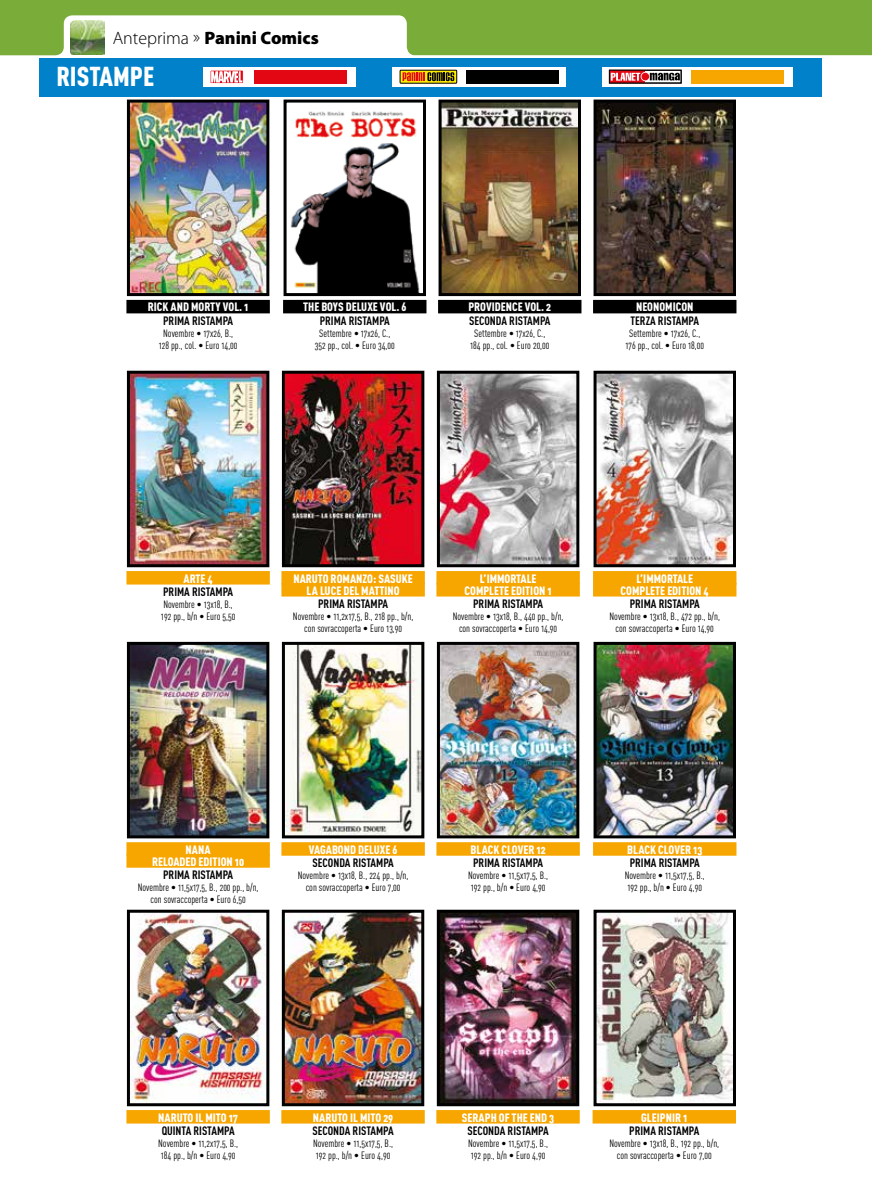
<style>
.page{position:relative;width:872px;height:1191px;background:#fff}
.page>*{position:absolute;margin:0;border:0;box-sizing:border-box;transform-origin:0 0}
.t1{font:27px "DIN Cond Black Alternate";color:#fff}
.t2{font:900 18px "Myriad Pro";color:#000}
.t3{font:12px/12px "DIN Cond Black Alternate";color:#fff;text-align:center}
.t4{font:12px "DIN Cond Bold Alternate";color:#000}
.t5{font:10.5px/12px "DIN Cond Regular Alternate";color:#000;text-align:center}
.s1{font-weight:300}
</style>
<div class="page">
<svg style="left:0;top:0;width:872px;height:56px;fill:#79ac38"></svg>
<img style="left:70px;top:21px;width:34px;height:34px">
<div style="left:39px;top:58px;width:782px;height:38px;background:#0081c9"></div>
<div style="left:203px;top:67px;width:152px;height:20px;background:#fff"></div>
<svg style="left:210px;top:70px;width:33px;height:14px"></svg>
<svg style="left:211px;top:71px;width:31px;height:11px"></svg>
<div style="left:254px;top:70px;width:92px;height:13px;background:#e30613"></div>
<svg style="left:392px;top:67px;width:173px;height:20px;background:#e2e2e0"></svg>
<div style="left:400px;top:70px;width:57px;height:13px;border:1px solid #000"></div>
<svg style="left:402px;top:72px;width:52px;height:9px"></svg>
<div style="left:466px;top:70px;width:92px;height:13px;background:#000"></div>
<svg style="left:602px;top:67px;width:190px;height:20px;background:#eee8de"></svg>
<svg style="left:647px;top:72px;width:32px;height:9px"></svg>
<svg style="left:611px;top:72px;width:32px;height:9px"></svg>
<div style="left:609px;top:70px;width:72px;height:13px;border:1px solid #000"></div>
<div style="left:640px;top:72px;width:10px;height:9px;border:2px solid #fff;border-radius:50%"></div>
<div style="left:641px;top:73px;width:8px;height:7px;background:#e30613;border-radius:50%"></div>
<svg style="left:611px;top:73px;width:29px;height:8px"></svg>
<svg style="left:650px;top:73px;width:30px;height:8px"></svg>
<div style="left:691px;top:70px;width:92px;height:13px;background:#f7a600"></div>
<img style="left:126px;top:370px;width:144px;height:198px">
<div style="left:126px;top:571px;width:144px;height:13px;background:#f7a600"></div>
<img style="left:281px;top:370px;width:144px;height:198px">
<div style="left:281px;top:571px;width:144px;height:13px;background:#f7a600"></div>
<div style="left:281px;top:583px;width:144px;height:13px;background:#f7a600"></div>
<svg style="left:436px;top:370px;width:144px;height:198px;background:#a79699"></svg>
<div style="left:436px;top:571px;width:144px;height:13px;background:#f7a600"></div>
<div style="left:436px;top:583px;width:144px;height:13px;background:#f7a600"></div>
<img style="left:593px;top:370px;width:143px;height:198px">
<div style="left:593px;top:571px;width:143px;height:13px;background:#f7a600"></div>
<div style="left:593px;top:583px;width:143px;height:13px;background:#f7a600"></div>
<svg style="left:283px;top:99px;width:143px;height:198px"></svg>
<div style="left:283px;top:300px;width:143px;height:13px;background:#000"></div>
<img style="left:438px;top:99px;width:143px;height:198px">
<div style="left:438px;top:300px;width:143px;height:13px;background:#000"></div>
<img style="left:593px;top:99px;width:143px;height:198px">
<div style="left:593px;top:300px;width:143px;height:13px;background:#000"></div>
<img style="left:593px;top:909px;width:143px;height:198px">
<img style="left:126px;top:641px;width:144px;height:198px">
<div style="left:126px;top:842px;width:144px;height:13px;background:#f7a600"></div>
<div style="left:126px;top:854px;width:144px;height:13px;background:#f7a600"></div>
<img style="left:281px;top:641px;width:144px;height:198px">
<div style="left:281px;top:842px;width:144px;height:13px;background:#f7a600"></div>
<img style="left:436px;top:641px;width:144px;height:198px">
<div style="left:436px;top:842px;width:144px;height:13px;background:#f7a600"></div>
<img style="left:593px;top:641px;width:143px;height:198px">
<div style="left:593px;top:842px;width:143px;height:13px;background:#f7a600"></div>
<img style="left:126px;top:909px;width:144px;height:198px">
<div style="left:126px;top:1110px;width:144px;height:13px;background:#f7a600"></div>
<img style="left:281px;top:909px;width:144px;height:198px">
<div style="left:281px;top:1110px;width:144px;height:13px;background:#f7a600"></div>
<img style="left:436px;top:909px;width:144px;height:198px">
<div style="left:436px;top:1110px;width:144px;height:13px;background:#f7a600"></div>
<div style="left:592px;top:1110px;width:144px;height:13px;background:#f7a600"></div>
<img style="left:126px;top:99px;width:144px;height:198px">
<div style="left:126px;top:300px;width:144px;height:13px;background:#000"></div>
<h2 class="t2" style="left:113px;top:28px;width:208px"><span class="s1">Anteprima »</span> Panini Comics</h2>
<h1 class="t1" style="left:56px;top:60px;width:99px">RISTAMPE</h1>
<p class="t3" style="left:148px;top:301px;width:102px">RICK AND MORTY VOL. 1</p>
<p class="t4" style="left:163px;top:313px;width:72px">PRIMA RISTAMPA</p>
<p class="t5" style="left:159px;top:327px;width:80px">Novembre • 17x26, B.,<br>128 pp., col. • Euro 14,00</p>
<p class="t3" style="left:303px;top:301px;width:105px">THE BOYS DELUXE VOL. 6</p>
<p class="t4" style="left:320px;top:313px;width:72px">PRIMA RISTAMPA</p>
<p class="t5" style="left:315px;top:327px;width:81px">Settembre • 17x26, C.,<br>352 pp., col. • Euro 34,00</p>
<p class="t3" style="left:468px;top:301px;width:84px">PROVIDENCE VOL. 2</p>
<p class="t4" style="left:469px;top:313px;width:83px">SECONDA RISTAMPA</p>
<p class="t5" style="left:470px;top:327px;width:81px">Settembre • 17x26, C.,<br>184 pp., col. • Euro 20,00</p>
<p class="t3" style="left:636px;top:301px;width:59px">NEONOMICON</p>
<p class="t4" style="left:630px;top:313px;width:70px">TERZA RISTAMPA</p>
<p class="t5" style="left:625px;top:327px;width:80px">Settembre • 17x26, C.,<br>176 pp., col. • Euro 18,00</p>
<p class="t3" style="left:183px;top:572px;width:31px">ARTE 4</p>
<p class="t4" style="left:163px;top:584px;width:72px">PRIMA RISTAMPA</p>
<p class="t5" style="left:161px;top:598px;width:76px;text-align:left">Novembre • 13x18, B.,<br>192 pp., b/n • Euro 5,50</p>
<p class="t3" style="left:293px;top:572px;width:121px">NARUTO ROMANZO: SASUKE<br>LA LUCE DEL MATTINO</p>
<p class="t4" style="left:318px;top:596px;width:72px">PRIMA RISTAMPA</p>
<p class="t5" style="left:293px;top:610px;width:122px">Novembre • 11,2x17,5, B., 218 pp., b/n, con sovraccoperta • Euro 13,90</p>
<p class="t3" style="left:464px;top:572px;width:89px">L’IMMORTALE<br>COMPLETE EDITION 1</p>
<p class="t4" style="left:473px;top:596px;width:72px">PRIMA RISTAMPA</p>
<p class="t5" style="left:453px;top:610px;width:112px">Novembre • 13x18, B., 440 pp., b/n, con sovraccoperta • Euro 14,90</p>
<p class="t3" style="left:620px;top:572px;width:90px">L’IMMORTALE<br>COMPLETE EDITION 4</p>
<p class="t4" style="left:629px;top:596px;width:72px">PRIMA RISTAMPA</p>
<p class="t5" style="left:609px;top:610px;width:112px">Novembre • 13x18, B., 472 pp., b/n, con sovraccoperta • Euro 14,90</p>
<p class="t3" style="left:152px;top:843px;width:94px">NANA<br>RELOADED EDITION 10</p>
<p class="t4" style="left:163px;top:867px;width:72px">PRIMA RISTAMPA</p>
<p class="t5" style="left:138px;top:881px;width:122px">Novembre • 11,5x17,5, B., 200 pp., b/n, con sovraccoperta • Euro 6,50</p>
<p class="t3" style="left:309px;top:843px;width:90px">VAGABOND DELUXE 6</p>
<p class="t4" style="left:312px;top:855px;width:83px">SECONDA RISTAMPA</p>
<p class="t5" style="left:298px;top:869px;width:112px">Novembre • 13x18, B., 224 pp., b/n, con sovraccoperta • Euro 7,00</p>
<p class="t3" style="left:470px;top:843px;width:77px">BLACK CLOVER 12</p>
<p class="t4" style="left:473px;top:855px;width:72px">PRIMA RISTAMPA</p>
<p class="t5" style="left:468px;top:869px;width:81px;text-align:left">Novembre • 11,5x17,5, B.,<br>192 pp., b/n • Euro 4,90</p>
<p class="t3" style="left:627px;top:843px;width:77px">BLACK CLOVER 13</p>
<p class="t4" style="left:629px;top:855px;width:72px">PRIMA RISTAMPA</p>
<p class="t5" style="left:625px;top:869px;width:81px;text-align:left">Novembre • 11,5x17,5, B.,<br>192 pp., b/n • Euro 4,90</p>
<p class="t3" style="left:158px;top:1111px;width:81px">NARUTO IL MITO 17</p>
<p class="t4" style="left:162px;top:1123px;width:74px">QUINTA RISTAMPA</p>
<p class="t5" style="left:158px;top:1137px;width:81px;text-align:left">Novembre • 11,2x17,5, B.,<br>184 pp., b/n • Euro 4,90</p>
<p class="t3" style="left:313px;top:1111px;width:82px">NARUTO IL MITO 29</p>
<p class="t4" style="left:312px;top:1123px;width:83px">SECONDA RISTAMPA</p>
<p class="t5" style="left:313px;top:1137px;width:81px;text-align:left">Novembre • 11,5x17,5, B.,<br>192 pp., b/n • Euro 4,90</p>
<p class="t3" style="left:462px;top:1111px;width:94px">SERAPH OF THE END 3</p>
<p class="t4" style="left:467px;top:1123px;width:83px">SECONDA RISTAMPA</p>
<p class="t5" style="left:468px;top:1137px;width:81px;text-align:left">Novembre • 11,5x17,5, B.,<br>192 pp., b/n • Euro 4,90</p>
<p class="t3" style="left:641px;top:1111px;width:48px">GLEIPNIR 1</p>
<p class="t4" style="left:629px;top:1123px;width:72px">PRIMA RISTAMPA</p>
<p class="t5" style="left:609px;top:1137px;width:111px">Novembre • 13x18, B., 192 pp., b/n, con sovraccoperta • Euro 7,00</p>
</div>
